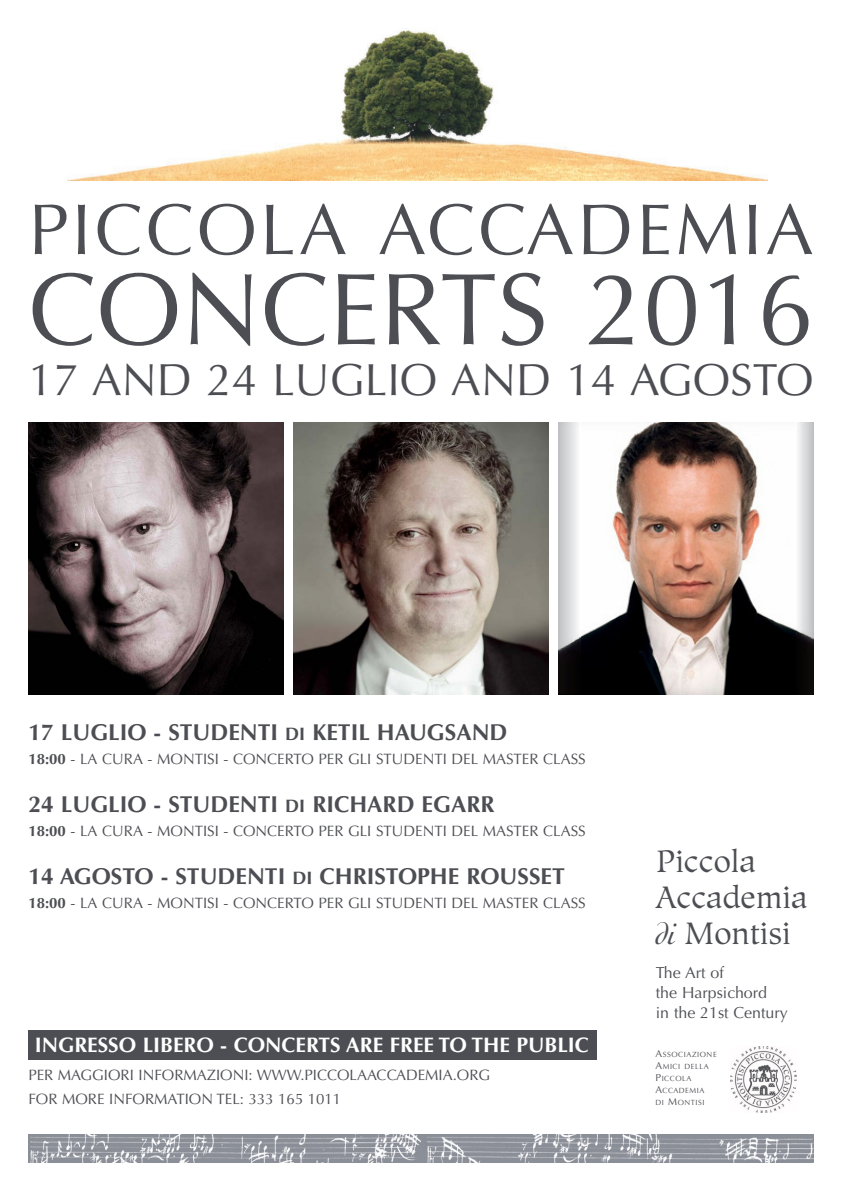
<style>
.page{position:relative;width:842px;height:1191px;background:#fff}
.page>*{position:absolute;margin:0;border:0;box-sizing:border-box;transform-origin:0 0}
.t1{font:102px "Optima LT";color:#4d4e53}
.t2{font:72px "Optima LT";letter-spacing:.045em;color:#4d4e53}
.t3{font:45px "Optima LT";color:#4d4e53}
.t4{font:30.9px/35.8px "Hiroshige";color:#4d4e53}
.t5{font:700 23px "Optima LT";color:#4d4e53}
.t6{font:700 21px "Optima LT";color:#fff}
.t7{font:16px/19.6px "Optima CE";color:#4d4e53}
.t8{font:15px/24px "Optima LT";color:#4d4e53}
.t9{font:7.5px/12px "Optima CE";letter-spacing:.075em;color:#4d4e53}
.s1{font-size:18px}
.s2{font-weight:700}
.s3{font-family:"Cochin";font-style:italic}
.s4{font-size:10px}
</style>
<div class="page">
<img style="left:580px;top:422px;width:216px;height:272px">
<div style="left:28px;top:1030px;width:568px;height:29px;background:#4d4e53"></div>
<svg style="left:796px;top:694px;width:18px;height:1px"></svg>
<img style="left:796px;top:422px;width:18px;height:272px">
<img style="left:558px;top:422px;width:22px;height:272px">
<img style="left:731px;top:1046px;width:66px;height:66px">
<img style="left:28px;top:1134px;width:393px;height:28px">
<svg style="left:421px;top:1134px;width:393px;height:28px;background:#9da1a8"></svg>
<img style="left:28px;top:422px;width:255px;height:272px">
<img style="left:293px;top:422px;width:256px;height:272px">
<img style="left:68px;top:28px;width:699px;height:152px">
<h2 class="t2" style="left:28px;top:200px;width:787px">PICCOLA ACCADEMIA</h2>
<h1 class="t1" style="left:28px;top:268px;width:787px">CONCERTS 2016</h1>
<h3 class="t3" style="left:28px;top:361px;width:787px">17 AND 24 LUGLIO AND 14 AGOSTO</h3>
<h3 class="t5" style="left:28px;top:723px;width:481px">17 LUGLIO - STUDENTI <span class="s1">DI</span> KETIL HAUGSAND</h3>
<p class="t8" style="left:28px;top:748px;width:559px"><span class="s2">18:00</span> - LA CURA - MONTISI - CONCERTO PER GLI STUDENTI DEL MASTER CLASS</p>
<h3 class="t5" style="left:28px;top:795px;width:468px">24 LUGLIO - STUDENTI <span class="s1">DI</span> RICHARD EGARR</h3>
<p class="t8" style="left:28px;top:820px;width:559px"><span class="s2">18:00</span> - LA CURA - MONTISI - CONCERTO PER GLI STUDENTI DEL MASTER CLASS</p>
<h3 class="t5" style="left:28px;top:867px;width:538px">14 AGOSTO - STUDENTI <span class="s1">DI</span> CHRISTOPHE ROUSSET</h3>
<p class="t8" style="left:28px;top:892px;width:559px"><span class="s2">18:00</span> - LA CURA - MONTISI - CONCERTO PER GLI STUDENTI DEL MASTER CLASS</p>
<h3 class="t6" style="left:35px;top:1036px;width:556px">INGRESSO LIBERO - CONCERTS ARE FREE TO THE PUBLIC</h3>
<p class="t8" style="left:28px;top:1064px;width:463px">PER MAGGIORI INFORMAZIONI: WWW.PICCOLAACCADEMIA.ORG<br>FOR MORE INFORMATION TEL: 333 165 1011</p>
<h3 class="t4" style="left:656px;top:846px;width:153px">Piccola<br>Accademia <span class="s3">di</span> Montisi</h3>
<p class="t7" style="left:656px;top:964px;width:134px">The Art of<br>the Harpsichord<br>in the 21st Century</p>
<p class="t9" style="left:655px;top:1048px;width:63px"><span class="s4">A</span>SSOCIAZIONE<br><span class="s4">A</span>MICI DELLA<br><span class="s4">P</span>ICCOLA<br><span class="s4">A</span>CCADEMIA<br>DI <span class="s4">M</span>ONTISI</p>
</div>
